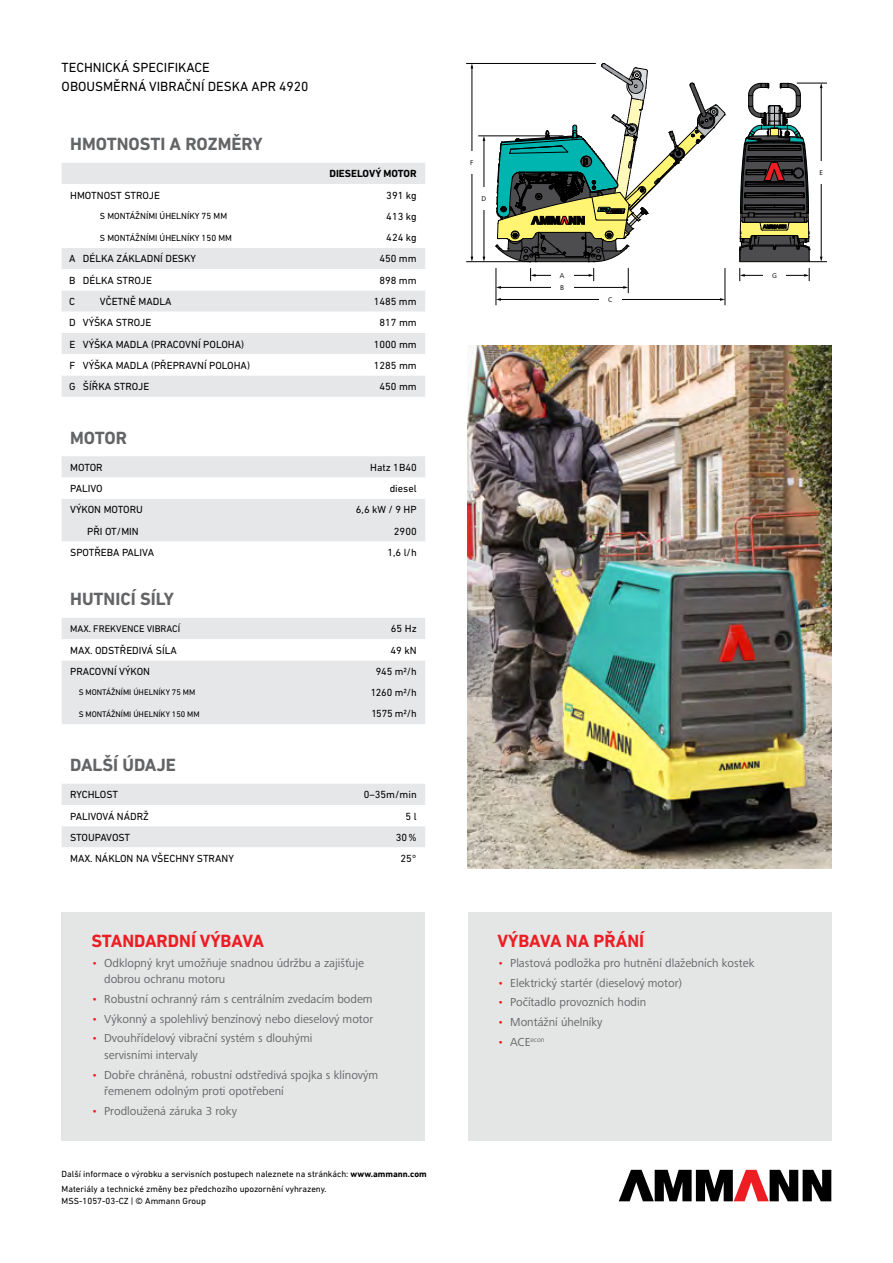
<style>
.page{position:relative;width:893px;height:1263px;background:#fff}
.page>*{position:absolute;margin:0;border:0;box-sizing:border-box;transform-origin:0 0}
.t1{font:700 18px "DIN Next LT Pro";color:#636466}
.t2{font:700 18px "DIN Next LT Pro";color:#ed1d24}
.t3{font:13.5px/18.8px "DIN Next LT Pro";color:#000}
.t4{font:12px/16.5px "Frutiger Next LTW1 G";color:#636466}
.t5{font:10.5px "DIN Next LT Pro";color:#000}
.t6{font:700 10.5px "DIN Next LT Pro";color:#000}
.t7{font:9.75px "DIN Next LT Pro";color:#000}
.t8{font:9px/15.1px "DIN Next LT Pro";color:#000}
.t9{font:8.25px "DIN Next LT Pro";color:#000}
.t10{font:7.2px/12.1px "Frutiger Next LTW1 G";color:#000}
.t11{font:7.05px "Frutiger Next LTW1 G";color:#636466}
.s1{color:#ed1d24}
.s2{font-weight:700}
.s3{font-size:12px;color:#ed1d24}
.s4{font-size:12px}
</style>
<div class="page">
<svg style="left:619px;top:1170px;width:212px;height:31px"></svg>
<div style="left:62px;top:912px;width:363px;height:229px;background:#e4e6e6"></div>
<div style="left:468px;top:912px;width:363px;height:229px;background:#e4e6e6"></div>
<div style="left:62px;top:163px;width:363px;height:234px;background:#e6e7e8"></div>
<svg style="left:62px;top:184px;width:363px;height:43px"></svg>
<svg style="left:62px;top:227px;width:363px;height:148px"></svg>
<svg style="left:62px;top:456px;width:363px;height:85px"></svg>
<svg style="left:62px;top:784px;width:363px;height:63px"></svg>
<svg style="left:62px;top:618px;width:363px;height:106px"></svg>
<img style="left:468px;top:346px;width:363px;height:523px">
<svg style="left:496px;top:63px;width:229px;height:199px"></svg>
<hr style="left:500px;top:299px;width:221px;height:1px;background:#000">
<svg style="left:720px;top:298px;width:5px;height:3px"></svg>
<hr style="left:500px;top:287px;width:124px;height:1px;background:#000">
<hr style="left:535px;top:275px;width:55px;height:1px;background:#000">
<hr style="left:496px;top:268px;width:1px;height:37px;background:#000">
<svg style="left:623px;top:268px;width:6px;height:25px"></svg>
<hr style="left:725px;top:268px;width:1px;height:37px;background:#000">
<svg style="left:530px;top:268px;width:6px;height:13px"></svg>
<svg style="left:589px;top:268px;width:5px;height:13px"></svg>
<hr style="left:744px;top:275px;width:61px;height:1px;background:#000">
<svg style="left:739px;top:268px;width:6px;height:13px"></svg>
<svg style="left:804px;top:268px;width:6px;height:13px"></svg>
<hr style="left:466px;top:261px;width:64px;height:1px;background:#000">
<hr style="left:478px;top:136px;width:86px;height:1px;background:#000">
<hr style="left:466px;top:63px;width:130px;height:1px;background:#000">
<hr style="left:472px;top:68px;width:1px;height:190px;background:#000">
<hr style="left:484px;top:140px;width:1px;height:118px;background:#000">
<svg style="left:739px;top:83px;width:88px;height:179px"></svg>
<div style="left:551px;top:271px;width:22px;height:8px;background:#fff"></div>
<div style="left:551px;top:284px;width:22px;height:7px;background:#fff"></div>
<div style="left:599px;top:296px;width:23px;height:7px;background:#fff"></div>
<div style="left:763px;top:271px;width:22px;height:8px;background:#fff"></div>
<div style="left:817px;top:161px;width:8px;height:22px;background:#fff"></div>
<div style="left:480px;top:188px;width:8px;height:22px;background:#fff"></div>
<div style="left:468px;top:151px;width:8px;height:23px;background:#fff"></div>
<p class="t3" style="left:62px;top:58px;width:248px">TECHNICKÁ SPECIFIKACE<br>OBOUSMĚRNÁ VIBRAČNÍ DESKA APR 4920</p>
<h1 class="t1" style="left:70px;top:134px;width:194px">HMOTNOSTI A ROZMĚRY</h1>
<p class="t6" style="left:329px;top:168px;width:89px">DIESELOVÝ MOTOR</p>
<p class="t5" style="left:70px;top:189px;width:91px">HMOTNOST STROJE</p>
<p class="t5" style="left:386px;top:189px;width:32px">391 kg</p>
<p class="t8" style="left:100px;top:209px;width:129px">S MONTÁŽNÍMI ÚHELNÍKY 75 MM</p>
<p class="t5" style="left:386px;top:210px;width:32px">413 kg</p>
<p class="t8" style="left:100px;top:230px;width:134px">S MONTÁŽNÍMI ÚHELNÍKY 150 MM</p>
<p class="t5" style="left:386px;top:232px;width:32px">424 kg</p>
<p class="t5" style="left:69px;top:253px;width:129px">A DÉLKA ZÁKLADNÍ DESKY</p>
<p class="t5" style="left:379px;top:253px;width:39px">450 mm</p>
<p class="t5" style="left:69px;top:274px;width:84px">B DÉLKA STROJE</p>
<p class="t5" style="left:379px;top:274px;width:39px">898 mm</p>
<p class="t5" style="left:69px;top:295px;width:7px">C</p>
<p class="t5" style="left:100px;top:295px;width:73px">VČETNĚ MADLA</p>
<p class="t5" style="left:374px;top:295px;width:45px">1485 mm</p>
<p class="t5" style="left:69px;top:317px;width:84px">D VÝŠKA STROJE</p>
<p class="t5" style="left:379px;top:317px;width:39px">817 mm</p>
<p class="t5" style="left:69px;top:338px;width:176px">E VÝŠKA MADLA (PRACOVNÍ POLOHA)</p>
<p class="t5" style="left:374px;top:338px;width:45px">1000 mm</p>
<p class="t5" style="left:69px;top:359px;width:182px">F VÝŠKA MADLA (PŘEPRAVNÍ POLOHA)</p>
<p class="t5" style="left:374px;top:359px;width:45px">1285 mm</p>
<p class="t5" style="left:69px;top:380px;width:82px">G ŠÍŘKA STROJE</p>
<p class="t5" style="left:379px;top:380px;width:39px">450 mm</p>
<h1 class="t1" style="left:70px;top:427px;width:58px">MOTOR</h1>
<p class="t5" style="left:70px;top:461px;width:34px">MOTOR</p>
<p class="t5" style="left:370px;top:461px;width:48px">Hatz 1B40</p>
<p class="t5" style="left:70px;top:482px;width:34px">PALIVO</p>
<p class="t5" style="left:390px;top:482px;width:29px">diesel</p>
<p class="t5" style="left:70px;top:504px;width:74px">VÝKON MOTORU</p>
<p class="t5" style="left:356px;top:504px;width:62px">6,6 kW / 9 HP</p>
<p class="t5" style="left:87px;top:525px;width:53px">PŘI OT/MIN</p>
<p class="t5" style="left:394px;top:525px;width:24px">2900</p>
<p class="t5" style="left:70px;top:546px;width:85px">SPOTŘEBA PALIVA</p>
<p class="t5" style="left:387px;top:546px;width:31px">1,6 l/h</p>
<h1 class="t1" style="left:70px;top:589px;width:105px">HUTNICÍ SÍLY</h1>
<p class="t7" style="left:70px;top:623px;width:112px">MAX. FREKVENCE VIBRACÍ</p>
<p class="t5" style="left:391px;top:623px;width:27px">65 Hz</p>
<p class="t5" style="left:70px;top:644px;width:108px">MAX. ODSTŘEDIVÁ SÍLA</p>
<p class="t5" style="left:391px;top:644px;width:28px">49 kN</p>
<p class="t5" style="left:70px;top:665px;width:81px">PRACOVNÍ VÝKON</p>
<p class="t5" style="left:376px;top:665px;width:42px">945 m2/h</p>
<p class="t9" style="left:79px;top:688px;width:118px">S MONTÁŽNÍMI ÚHELNÍKY 75 MM</p>
<p class="t5" style="left:371px;top:686px;width:47px">1260 m2/h</p>
<p class="t9" style="left:79px;top:709px;width:123px">S MONTÁŽNÍMI ÚHELNÍKY 150 MM</p>
<p class="t5" style="left:371px;top:708px;width:47px">1575 m2/h</p>
<h1 class="t1" style="left:70px;top:755px;width:107px">DALŠÍ ÚDAJE</h1>
<p class="t5" style="left:70px;top:789px;width:50px">RYCHLOST</p>
<p class="t5" style="left:364px;top:789px;width:54px">0–35m/min</p>
<p class="t5" style="left:70px;top:810px;width:80px">PALIVOVÁ NÁDRŽ</p>
<p class="t5" style="left:406px;top:810px;width:13px">5 l</p>
<p class="t5" style="left:70px;top:831px;width:62px">STOUPAVOST</p>
<p class="t5" style="left:396px;top:831px;width:22px">30%</p>
<p class="t5" style="left:70px;top:852px;width:165px">MAX. NÁKLON NA VŠECHNY STRANY</p>
<p class="t5" style="left:401px;top:852px;width:18px">25°</p>
<h1 class="t2" style="left:91px;top:930px;width:174px">STANDARDNÍ VÝBAVA</h1>
<p class="t4" style="left:104px;top:955px;width:261px;text-indent:-13px"><span class="s1">•</span> Odklopný kryt umožňuje snadnou údržbu a zajišťuje dobrou ochranu motoru</p>
<p class="t4" style="left:91px;top:991px;width:283px"><span class="s1">•</span> Robustní ochranný rám s centrálním zvedacím bodem</p>
<p class="t4" style="left:91px;top:1011px;width:284px"><span class="s1">•</span> Výkonný a spolehlivý benzínový nebo dieselový motor</p>
<p class="t4" style="left:104px;top:1030px;width:210px;text-indent:-13px"><span class="s1">•</span> Dvouhřídelový vibrační systém s dlouhými servisními intervaly</p>
<p class="t4" style="left:104px;top:1067px;width:276px;text-indent:-13px"><span class="s1">•</span> Dobře chráněná, robustní odstředivá spojka s klínovým řemenem odolným proti opotřebení</p>
<p class="t4" style="left:91px;top:1103px;width:147px"><span class="s1">•</span> Prodloužená záruka 3 roky</p>
<p class="t8" style="left:62px;top:1166px;width:367px">Další informace o výrobku a servisních postupech naleznete na stránkách: <span class="s2">www.ammann.com<br></span>Materiály a technické změny bez předchozího upozornění vyhrazeny.</p>
<p class="t8" style="left:62px;top:1193px;width:146px">MSS-1057-03-CZ | © Ammann Group</p>
<p class="t10" style="left:470px;top:157px;width:5px">F</p>
<p class="t10" style="left:482px;top:193px;width:6px">D</p>
<p class="t10" style="left:560px;top:269px;width:6px">A<br>B</p>
<p class="t10" style="left:608px;top:293px;width:6px">C</p>
<p class="t10" style="left:772px;top:269px;width:6px">G</p>
<p class="t10" style="left:819px;top:166px;width:5px">E</p>
<h1 class="t2" style="left:497px;top:930px;width:148px">VÝBAVA NA PŘÁNÍ</h1>
<p class="t4" style="left:497px;top:955px;width:258px"><span class="s1">•</span> Plastová podložka pro hutnění dlažebních kostek</p>
<p class="t4" style="left:497px;top:975px;width:186px"><span class="s1">•</span> Elektrický startér (dieselový motor)</p>
<p class="t4" style="left:497px;top:994px;width:150px"><span class="s1">•</span> Počítadlo provozních hodin</p>
<p class="t4" style="left:497px;top:1014px;width:107px"><span class="s1">•</span> Montážní úhelníky</p>
<p class="t11" style="left:497px;top:1035px;width:49px"><span class="s3">•</span> <span class="s4">ACE</span>econ</p>
</div>
